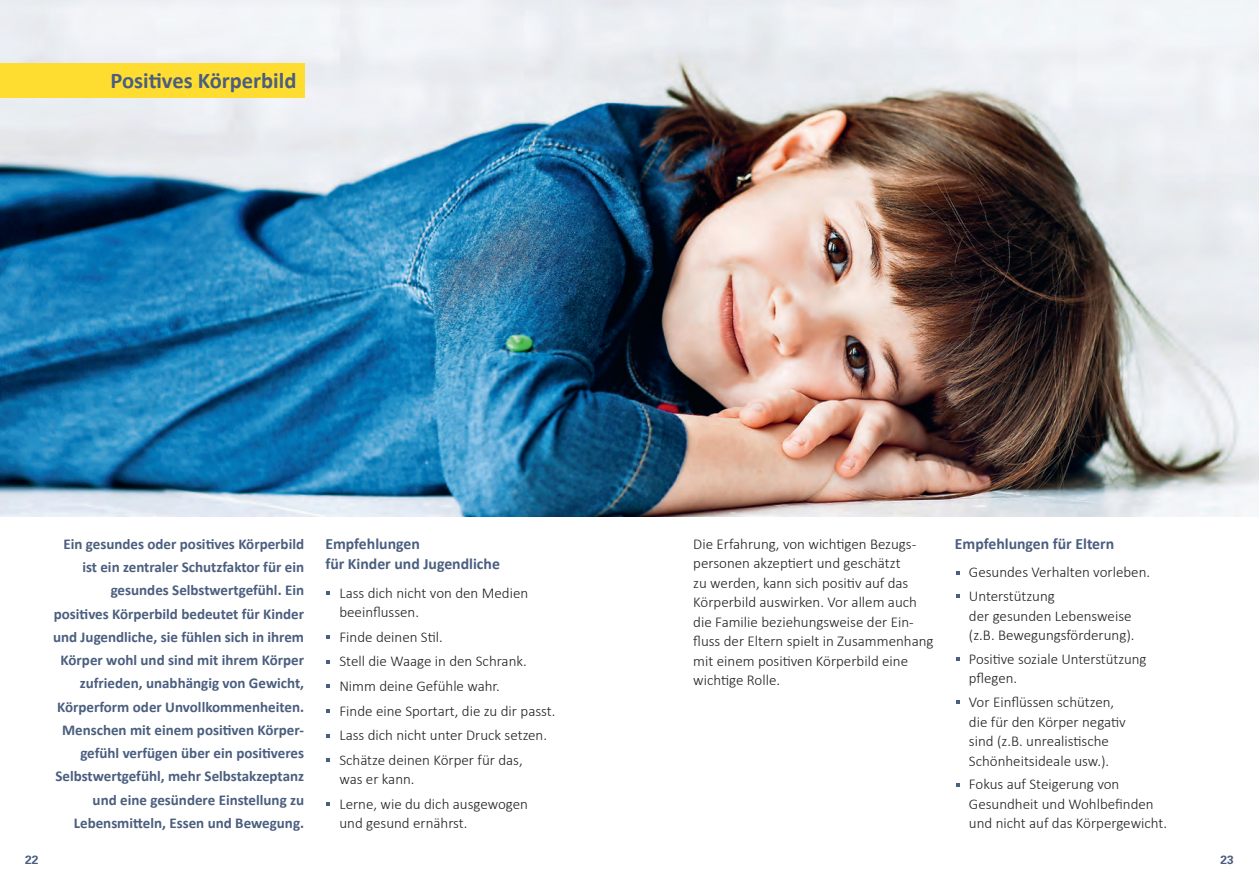
<style>
.page{position:relative;width:1259px;height:893px;background:#fff}
.page>*{position:absolute;margin:0;border:0;box-sizing:border-box;transform-origin:0 0}
.t1{font:700 22.5px "Calibri";color:#4a5e7f}
.t2{font:700 15.75px/19.5px "Calibri";color:#4a5e7f}
.t3{font:300 15px/19.5px "Calibri";color:#231f20}
.t4{font:700 15px/23.2px "Calibri";color:#4a5e7f;text-align:right}
.t5{font:700 12px "Univers";color:#4a5e7f}
</style>
<div class="page">
<img style="left:0;top:0;width:1259px;height:516px">
<svg style="left:327px;top:591px;width:3px;height:4px"></svg>
<svg style="left:327px;top:635px;width:3px;height:4px"></svg>
<svg style="left:327px;top:709px;width:3px;height:4px"></svg>
<svg style="left:327px;top:758px;width:3px;height:4px"></svg>
<div style="left:0;top:64px;width:304px;height:34px;background:#ffdd30"></div>
<svg style="left:956px;top:657px;width:3px;height:4px"></svg>
<h1 class="t1" style="left:111px;top:66px;width:187px">Positives Körperbild</h1>
<p class="t4" style="left:53px;top:532px;width:252px">Ein gesundes oder positives Körperbild ist ein zentraler Schutzfaktor für ein gesundes Selbstwertgefühl. Ein positives Körperbild bedeutet für Kinder und Jugendliche, sie fühlen sich in ihrem Körper wohl und sind mit ihrem Körper zufrieden, unabhängig von Gewicht, Körperform oder Unvollkommenheiten.<br>Menschen mit einem positiven Körper&shy;gefühl verfügen über ein positiveres Selbstwertgefühl, mehr Selbstakzeptanz und eine gesündere Einstellung zu Lebensmitteln, Essen und Bewegung.</p>
<p class="t2" style="left:325px;top:534px;width:176px">Empfehlungen<br>für Kinder und Jugendliche</p>
<p class="t3" style="left:339px;top:582px;width:190px">Lass dich nicht von den Medien beeinflussen.</p>
<p class="t3" style="left:339px;top:624px;width:217px;line-height:24.6px">Finde deinen Stil.<br>Stell die Waage in den Schrank.<br>Nimm deine Gefühle wahr.<br>Finde eine Sportart, die zu dir passt.<br>Lass dich nicht unter Druck setzen.<br>Schätze deinen Körper für das,</p>
<p class="t3" style="left:339px;top:766px;width:190px;line-height:24.6px">was er kann.<br>Lerne, wie du dich ausgewogen</p>
<p class="t3" style="left:339px;top:813px;width:130px">und gesund ernährst.</p>
<p class="t3" style="left:693px;top:533px;width:242px">Die Erfahrung, von wichtigen Bezugs&shy;personen akzeptiert und geschätzt<br>zu werden, kann sich positiv auf das Körperbild auswirken. Vor allem auch die Familie beziehungsweise der Ein&shy;fluss der Eltern spielt in Zusammenhang mit einem positiven Körperbild eine wichtige Rolle.</p>
<p class="t2" style="left:955px;top:534px;width:161px">Empfehlungen für Eltern</p>
<p class="t3" style="left:969px;top:560px;width:183px;line-height:23.7px">Gesundes Verhalten vorleben.<br>Unterstützung</p>
<p class="t3" style="left:969px;top:605px;width:167px">der gesunden Lebensweise (z.B. Bewegungsförderung).</p>
<p class="t3" style="left:969px;top:648px;width:179px">Positive soziale Unterstützung pflegen.</p>
<p class="t3" style="left:969px;top:692px;width:158px">Vor Einflüssen schützen, die für den Körper negativ sind (z.B. unrealistische<br>Schönheitsideale usw.).</p>
<p class="t3" style="left:969px;top:774px;width:200px">Fokus auf Steigerung von<br>Gesundheit und Wohlbefinden und nicht auf das Körpergewicht.</p>
<p class="t5" style="left:25px;top:852px;width:15px">22</p>
<p class="t5" style="left:1220px;top:852px;width:15px">23</p>
</div>
